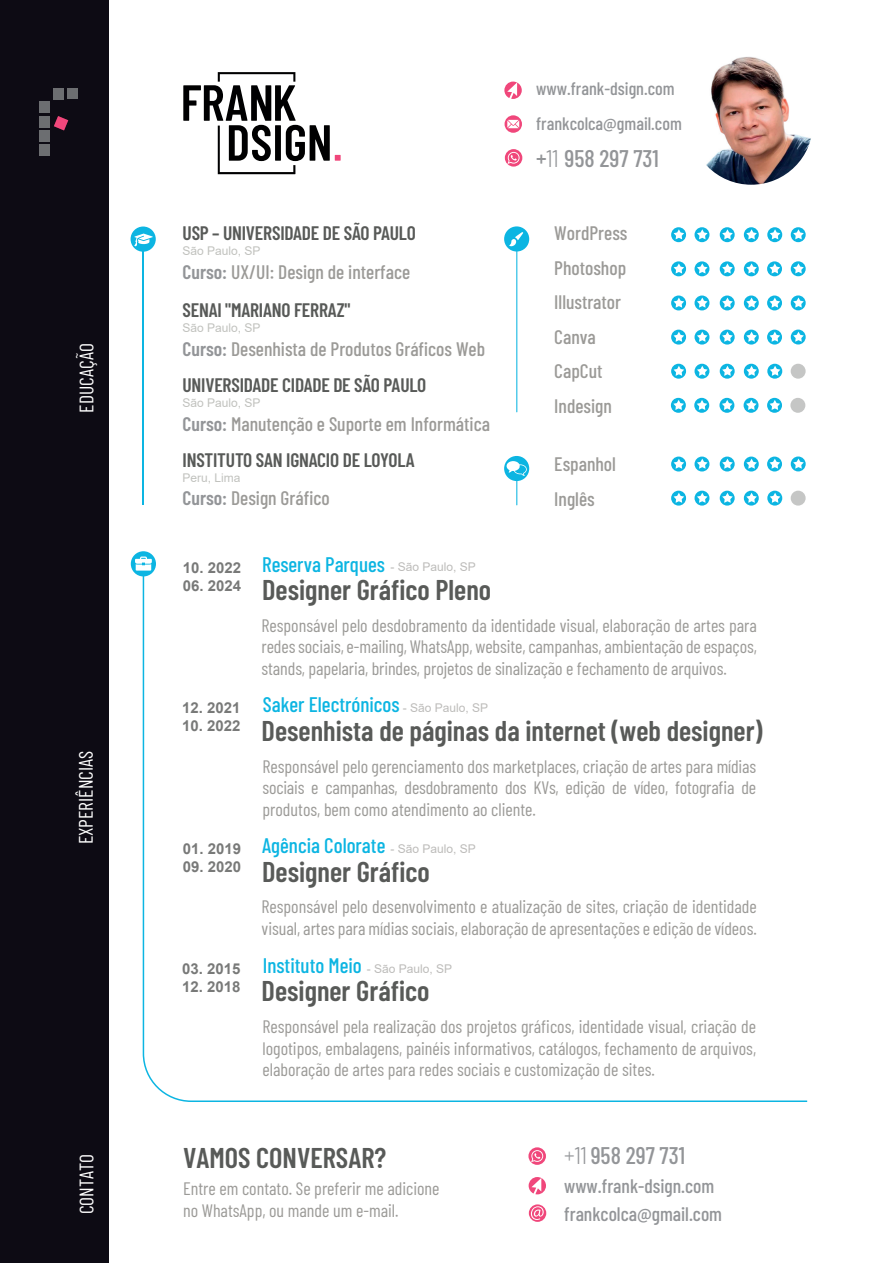
<style>
.page{position:relative;width:893px;height:1263px;background:#fff}
.page>*{position:absolute;margin:0;border:0;box-sizing:border-box;transform-origin:0 0}
.t1{font:600 28.5px "Barlow Condensed";color:#585a58}
.t2{font:500 24px "Barlow Condensed";color:#939598}
.t3{font:500 21px "Barlow Condensed";color:#0cb5e2}
.t4{font:500 19.5px/34.5px "Barlow Condensed";color:#9b9a97}
.t5{font:600 19.5px "Barlow Condensed";letter-spacing:-.01em;color:#585a58}
.t6{font:500 19.5px/28.5px "Barlow Condensed";color:#939598}
.t7{font:19.5px "Barlow Condensed";color:#fff}
.t8{font:18px/21.6px "Barlow Condensed";color:#9b9a97;text-align:justify}
.t9{font:500 18px/34.5px "Barlow Condensed";color:#939598}
.t10{font:700 15px "Arial";color:#787978}
.t11{font:12px "Arial";color:#c1c2be}
.t12{font:12px "Arial";color:#bdbcba}
.s1{font-weight:600;color:#939598}
.s2{font-weight:600;color:#585a58}
.s3{font-family:"Arial";font-weight:400;font-size:12px;color:#bdbcba}
.s4{font-weight:300}
</style>
<div class="page">
<div style="left:0;top:0;width:108px;height:1263px;background:#0d0b14"></div>
<img style="left:690px;top:55px;width:123px;height:130px;border-radius:61px">
<svg style="left:529px;top:1177px;width:17px;height:17px"></svg>
<svg style="left:529px;top:1204px;width:17px;height:18px"></svg>
<svg style="left:528px;top:1147px;width:18px;height:18px"></svg>
<svg style="left:505px;top:149px;width:17px;height:18px"></svg>
<svg style="left:505px;top:115px;width:17px;height:18px"></svg>
<svg style="left:507px;top:120px;width:12px;height:8px"></svg>
<svg style="left:504px;top:82px;width:18px;height:17px"></svg>
<hr style="left:516px;top:231px;width:1px;height:181px;background:#0cb5e2">
<div style="left:504px;top:226px;width:25px;height:25px;background:#0cb5e2;border-radius:50%"></div>
<hr style="left:143px;top:252px;width:1px;height:253px;background:#0cb5e2">
<svg style="left:671px;top:227px;width:15px;height:15px"></svg>
<svg style="left:694px;top:227px;width:15px;height:15px"></svg>
<svg style="left:720px;top:227px;width:15px;height:15px"></svg>
<svg style="left:744px;top:227px;width:15px;height:15px"></svg>
<svg style="left:767px;top:227px;width:15px;height:15px"></svg>
<svg style="left:791px;top:227px;width:15px;height:15px"></svg>
<svg style="left:142px;top:572px;width:666px;height:530px"></svg>
<svg style="left:509px;top:232px;width:14px;height:14px"></svg>
<div style="left:131px;top:226px;width:25px;height:26px;background:#0cb5e2;border-radius:50%"></div>
<svg style="left:134px;top:234px;width:19px;height:12px"></svg>
<div style="left:131px;top:551px;width:25px;height:25px;background:#0cb5e2;border-radius:50%"></div>
<svg style="left:135px;top:556px;width:17px;height:15px"></svg>
<svg style="left:671px;top:261px;width:15px;height:15px"></svg>
<svg style="left:694px;top:261px;width:15px;height:15px"></svg>
<svg style="left:720px;top:261px;width:15px;height:15px"></svg>
<svg style="left:744px;top:261px;width:15px;height:15px"></svg>
<svg style="left:767px;top:261px;width:15px;height:15px"></svg>
<svg style="left:791px;top:261px;width:15px;height:15px"></svg>
<svg style="left:671px;top:295px;width:15px;height:15px"></svg>
<svg style="left:694px;top:295px;width:15px;height:15px"></svg>
<svg style="left:720px;top:295px;width:15px;height:15px"></svg>
<svg style="left:744px;top:295px;width:15px;height:15px"></svg>
<svg style="left:767px;top:295px;width:15px;height:15px"></svg>
<svg style="left:791px;top:295px;width:15px;height:15px"></svg>
<svg style="left:671px;top:364px;width:15px;height:15px"></svg>
<svg style="left:694px;top:364px;width:15px;height:15px"></svg>
<svg style="left:720px;top:364px;width:15px;height:15px"></svg>
<svg style="left:744px;top:364px;width:15px;height:15px"></svg>
<div style="left:791px;top:364px;width:15px;height:15px;background:#c5c6c5;border-radius:50%"></div>
<svg style="left:767px;top:364px;width:15px;height:15px"></svg>
<hr style="left:516px;top:461px;width:1px;height:44px;background:#0cb5e2">
<div style="left:504px;top:456px;width:25px;height:25px;background:#0cb5e2;border-radius:50%"></div>
<svg style="left:506px;top:461px;width:21px;height:15px"></svg>
<svg style="left:671px;top:330px;width:15px;height:15px"></svg>
<svg style="left:694px;top:330px;width:15px;height:15px"></svg>
<svg style="left:720px;top:330px;width:15px;height:15px"></svg>
<svg style="left:744px;top:330px;width:15px;height:15px"></svg>
<svg style="left:767px;top:330px;width:15px;height:15px"></svg>
<svg style="left:791px;top:330px;width:15px;height:14px"></svg>
<svg style="left:671px;top:398px;width:15px;height:15px"></svg>
<svg style="left:694px;top:398px;width:15px;height:15px"></svg>
<svg style="left:719px;top:398px;width:15px;height:15px"></svg>
<svg style="left:744px;top:398px;width:14px;height:15px"></svg>
<div style="left:790px;top:398px;width:15px;height:15px;background:#c5c6c5;border-radius:50%"></div>
<svg style="left:767px;top:398px;width:15px;height:15px"></svg>
<svg style="left:671px;top:491px;width:15px;height:15px"></svg>
<svg style="left:694px;top:491px;width:15px;height:15px"></svg>
<svg style="left:720px;top:491px;width:15px;height:15px"></svg>
<svg style="left:744px;top:491px;width:15px;height:15px"></svg>
<div style="left:791px;top:491px;width:15px;height:15px;background:#c5c6c5;border-radius:50%"></div>
<svg style="left:767px;top:491px;width:15px;height:15px"></svg>
<svg style="left:671px;top:457px;width:15px;height:14px"></svg>
<svg style="left:694px;top:457px;width:15px;height:14px"></svg>
<svg style="left:720px;top:457px;width:15px;height:14px"></svg>
<svg style="left:744px;top:457px;width:15px;height:14px"></svg>
<svg style="left:767px;top:457px;width:15px;height:14px"></svg>
<svg style="left:791px;top:456px;width:15px;height:15px"></svg>
<div style="left:53px;top:88px;width:11px;height:11px;background:#6c6e71"></div>
<div style="left:39px;top:116px;width:11px;height:11px;background:#6c6e71"></div>
<div style="left:39px;top:130px;width:11px;height:11px;background:#6c6e71"></div>
<div style="left:67px;top:88px;width:11px;height:11px;background:#6c6e71"></div>
<div style="left:39px;top:145px;width:11px;height:11px;background:#6c6e71"></div>
<div style="left:39px;top:102px;width:11px;height:11px;background:#6c6e71"></div>
<svg style="left:54px;top:116px;width:14px;height:14px"></svg>
<svg style="left:183px;top:72px;width:158px;height:102px"></svg>
<p class="t7" style="left:73px;top:412px;width:71px;rotate:-90deg">EDUCAÇÃO</p>
<p class="t7" style="left:72px;top:844px;width:95px;rotate:-90deg">EXPERIÊNCIAS</p>
<p class="t7" style="left:73px;top:1214px;width:62px;rotate:-90deg">CONTATO</p>
<p class="t5" style="left:183px;top:219px;width:235px">USP – UNIVERSIDADE DE SÃO PAULO</p>
<p class="t11" style="left:183px;top:243px;width:80px">São Paulo, SP</p>
<p class="t4" style="left:183px;top:251px;width:229px;line-height:38.5px"><span class="s1">Curso:</span> UX/UI: Design de interface<br><span class="s2">SENAI "MARIANO FERRAZ"</span></p>
<p class="t11" style="left:183px;top:320px;width:80px">São Paulo, SP</p>
<p class="t4" style="left:183px;top:330px;width:304px"><span class="s1">Curso:</span> Desenhista de Produtos Gráficos Web</p>
<p class="t5" style="left:183px;top:371px;width:245px">UNIVERSIDADE CIDADE DE SÃO PAULO</p>
<p class="t11" style="left:183px;top:395px;width:80px">São Paulo, SP</p>
<p class="t4" style="left:183px;top:404px;width:309px;line-height:36px"><span class="s1">Curso:</span> Manutenção e Suporte em Informática<br><span class="s2">INSTITUTO SAN IGNACIO DE LOYOLA</span></p>
<p class="t11" style="left:183px;top:469px;width:60px">Peru, Lima</p>
<p class="t4" style="left:183px;top:480px;width:149px"><span class="s1">Curso:</span> Design Gráfico</p>
<p class="t10" style="left:183px;top:557px;width:60px">10. 2022</p>
<p class="t10" style="left:183px;top:575px;width:60px">06. 2024</p>
<p class="t3" style="left:262px;top:549px;width:215px">Reserva Parques <span class="s3">- São Paulo, SP</span></p>
<h1 class="t1" style="left:262px;top:570px;width:231px">Designer Gráfico Pleno</h1>
<p class="t9" style="left:536px;top:70px;width:147px">www.frank-dsign.com frankcolca@gmail.com</p>
<h2 class="t2" style="left:536px;top:141px;width:124px">+<span class="s4">11</span> 958 297 731</h2>
<p class="t4" style="left:554px;top:214px;width:75px">WordPress<br>Photoshop<br>Illustrator<br>Canva<br>CapCut<br>Indesign</p>
<p class="t4" style="left:554px;top:445px;width:63px">Espanhol<br>Inglês</p>
<p class="t10" style="left:182px;top:697px;width:60px">12. 2021</p>
<p class="t10" style="left:182px;top:715px;width:60px">10. 2022</p>
<p class="t10" style="left:183px;top:838px;width:60px">01. 2019</p>
<p class="t10" style="left:183px;top:856px;width:60px">09. 2020</p>
<p class="t10" style="left:182px;top:958px;width:60px">03. 2015</p>
<p class="t10" style="left:182px;top:976px;width:60px">12. 2018</p>
<p class="t8" style="left:262px;top:613px;width:497px">Responsável pelo desdobramento da identidade visual, elaboração de artes para redes sociais, e-mailing, WhatsApp, website, campanhas, ambientação de espaços, stands, papelaria, brindes, projetos de sinalização e fechamento de arquivos.</p>
<p class="t3" style="left:263px;top:689px;width:138px">Saker Electrónicos</p>
<p class="t12" style="left:403px;top:699px;width:87px">- São Paulo, SP</p>
<h1 class="t1" style="left:262px;top:710px;width:502px">Desenhista de páginas da internet (web designer)</h1>
<p class="t8" style="left:262px;top:754px;width:495px">Responsável pelo gerenciamento dos marketplaces, criação de artes para mídias sociais e campanhas, desdobramento dos KVs, edição de vídeo, fotografia de produtos, bem como atendimento ao cliente.</p>
<p class="t3" style="left:262px;top:830px;width:215px">Agência Colorate <span class="s3">- São Paulo, SP</span></p>
<h1 class="t1" style="left:262px;top:851px;width:169px">Designer Gráfico</h1>
<p class="t8" style="left:262px;top:895px;width:497px">Responsável pelo desenvolvimento e atualização de sites, criação de identidade visual, artes para mídias sociais, elaboração de apresentações e edição de vídeos.</p>
<p class="t3" style="left:263px;top:950px;width:101px">Instituto Meio</p>
<p class="t12" style="left:367px;top:960px;width:87px">- São Paulo, SP</p>
<h1 class="t1" style="left:262px;top:971px;width:169px">Designer Gráfico</h1>
<p class="t8" style="left:262px;top:1015px;width:495px">Responsável pela realização dos projetos gráficos, identidade visual, criação de logotipos, embalagens, painéis informativos, catálogos, fechamento de arquivos, elaboração de artes para redes sociais e customização de sites.</p>
<h1 class="t1" style="left:183px;top:1137px;width:205px">VAMOS CONVERSAR?</h1>
<p class="t8" style="left:183px;top:1176px;width:258px">Entre em contato. Se preferir me adicione no WhatsApp, ou mande um e-mail.</p>
<h2 class="t2" style="left:564px;top:1138px;width:122px"><span class="s4">+11</span> 958 297 731</h2>
<p class="t6" style="left:564px;top:1170px;width:159px">www.frank-dsign.com frankcolca@gmail.com</p>
</div>
